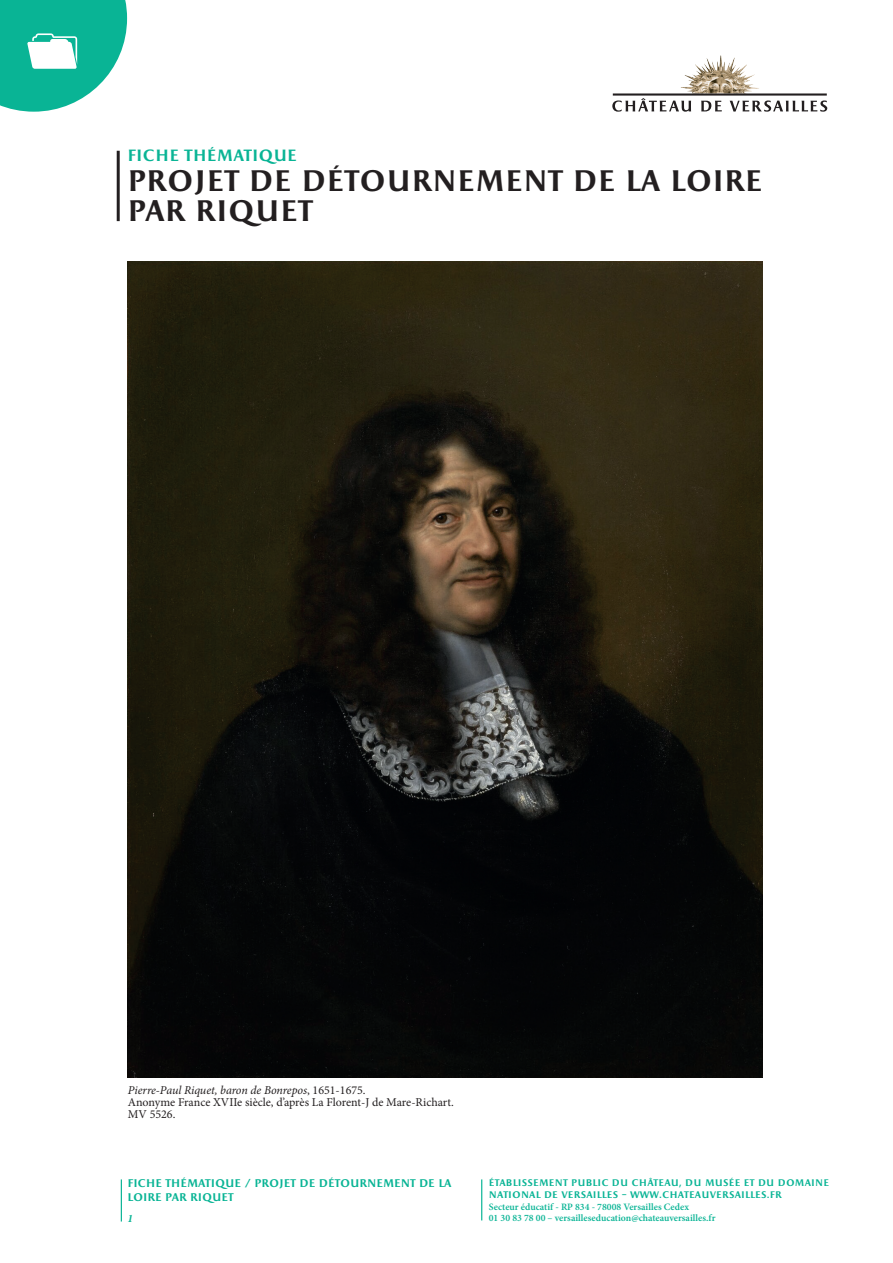
<style>
.page{position:relative;width:893px;height:1263px;background:#fff}
.page>*{position:absolute;margin:0;border:0;box-sizing:border-box;transform-origin:0 0}
.t1{font:700 30px/30px "Apollon";color:#231f20}
.t2{font:700 16.5px "Apollon";color:#09b495}
.t3{font:12px/12px "Minion Pro";letter-spacing:-.005em;color:#231f20}
.t4{font:700 11.25px/13.5px "Apollon";letter-spacing:-.01em;color:#09b495}
.t5{font:italic 700 11.25px "Minion Pro";color:#09b495}
.t6{font:600 9.75px/11.7px "Minion Pro";color:#09b495}
.t7{font:700 9.6px/11.7px "Apollon";letter-spacing:.015em;color:#09b495}
.s1{font-style:italic}
</style>
<div class="page">
<img style="left:681px;top:55px;width:78px;height:38px">
<svg style="left:612px;top:93px;width:215px;height:19px"></svg>
<hr style="left:121px;top:1179px;width:1px;height:42px;background:#09b495">
<hr style="left:481px;top:1179px;width:1px;height:41px;background:#09b495">
<hr style="left:117px;top:151px;width:3px;height:70px;background:#231f20">
<svg style="left:0;top:0;width:127px;height:112px"></svg>
<img style="left:128px;top:262px;width:635px;height:816px">
<h2 class="t2" style="left:127px;top:146px;width:171px">FICHE THÉMATIQUE</h2>
<h1 class="t1" style="left:127px;top:168px;width:637px">PROJET DE DÉTOURNEMENT DE LA LOIRE<br>PAR RIQUET</h1>
<p class="t3" style="left:128px;top:1084px;width:327px"><span class="s1">Pierre-Paul Riquet, baron de Bonrepos</span>, 1651-1675.<br>Anonyme France XVIIe siècle, d’après La Florent-J de Mare-Richart.<br>MV 5526.</p>
<p class="t4" style="left:128px;top:1177px;width:325px">FICHE THÉMATIQUE / PROJET DE DÉTOURNEMENT DE LA<br>LOIRE PAR RIQUET</p>
<p class="t5" style="left:128px;top:1210px;width:7px">1</p>
<p class="t7" style="left:489px;top:1177px;width:342px">ÉTABLISSEMENT PUBLIC DU CHÂTEAU, DU MUSÉE ET DU DOMAINE<br>NATIONAL DE VERSAILLES – WWW.CHATEAUVERSAILLES.FR</p>
<p class="t6" style="left:489px;top:1201px;width:228px">Secteur éducatif - RP 834 - 78008 Versailles Cedex<br>01 30 83 78 00 – versailleseducation@chateauversailles.fr</p>
</div>
